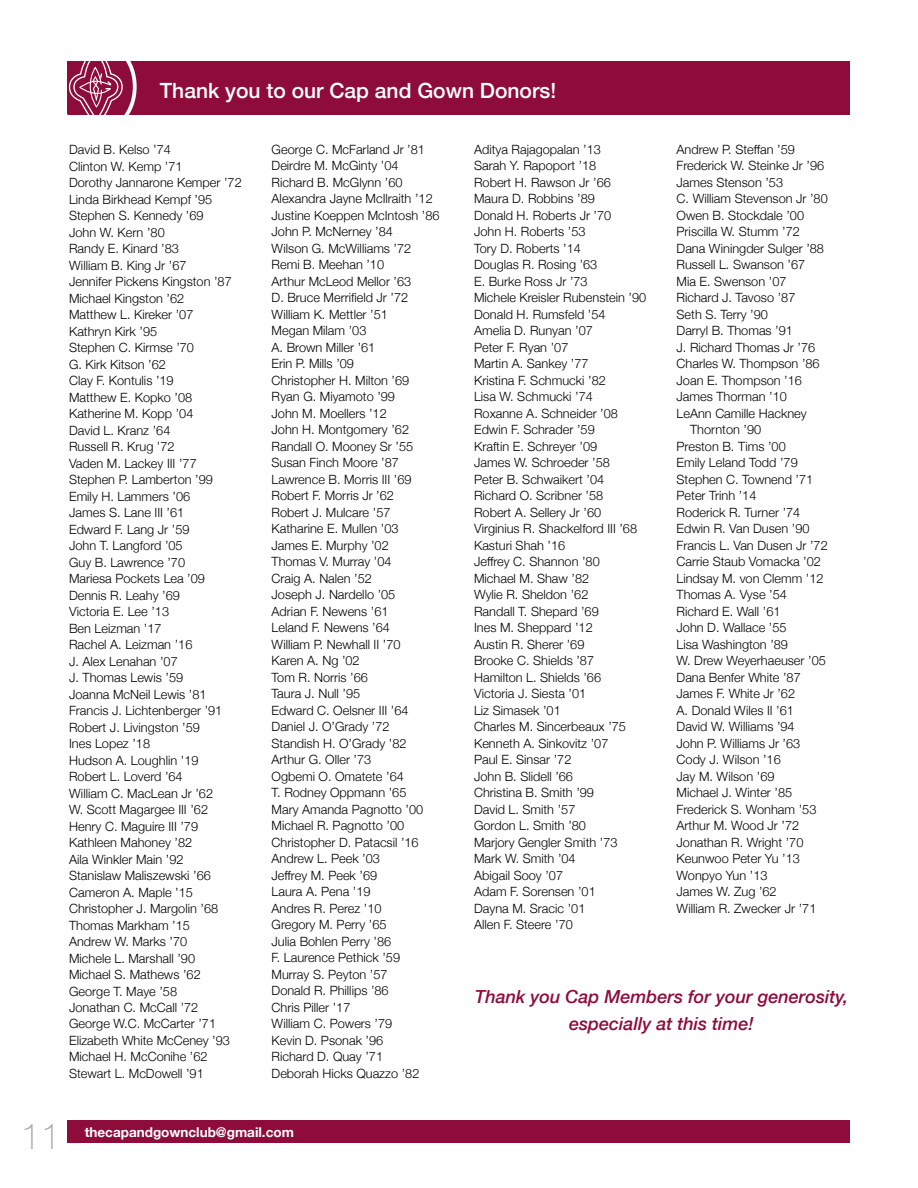
<style>
.page{position:relative;width:918px;height:1188px;background:#fff}
.page>*{position:absolute;margin:0;border:0;box-sizing:border-box;transform-origin:0 0}
.t1{font:100 36px "Helvetica Neue";color:#a7a9ac}
.t2{font:500 21px "Helvetica Neue";color:#fff}
.t3{font:italic 500 18px/27px "Helvetica Neue";color:#8e0c3a;text-align:center}
.t4{font:700 13.5px "Helvetica Neue";color:#fff}
.t5{font:300 12.75px/16.5px "Helvetica Neue";color:#000}
</style>
<div class="page">
<div style="left:68px;top:1120px;width:782px;height:23px;background:#8e0c3a"></div>
<div style="left:68px;top:61px;width:782px;height:54px;background:#8e0c3a"></div>
<svg style="left:68px;top:61px;width:69px;height:54px"></svg>
<h2 class="t2" style="left:160px;top:73px;width:398px">Thank you to our Cap and Gown Donors!</h2>
<p class="t5" style="left:69px;top:140px;width:174px">David B. Kelso ’74<br>Clinton W. Kemp ’71<br>Dorothy Jannarone Kemper ’72<br>Linda Birkhead Kempf ’95<br>Stephen S. Kennedy ’69<br>John W. Kern ’80<br>Randy E. Kinard ’83<br>William B. King Jr ’67<br>Jennifer Pickens Kingston ’87<br>Michael Kingston ’62<br>Matthew L. Kireker ’07<br>Kathryn Kirk ’95<br>Stephen C. Kirmse ’70<br>G. Kirk Kitson ’62<br>Clay F. Kontulis ’19<br>Matthew E. Kopko ’08<br>Katherine M. Kopp ’04<br>David L. Kranz ’64<br>Russell R. Krug ’72<br>Vaden M. Lackey III ’77<br>Stephen P. Lamberton ’99<br>Emily H. Lammers ’06<br>James S. Lane III ’61<br>Edward F. Lang Jr ’59<br>John T. Langford ’05<br>Guy B. Lawrence ’70<br>Mariesa Pockets Lea ’09<br>Dennis R. Leahy ’69<br>Victoria E. Lee ’13<br>Ben Leizman ’17<br>Rachel A. Leizman ’16<br>J. Alex Lenahan ’07<br>J. Thomas Lewis ’59<br>Joanna McNeil Lewis ’81<br>Francis J. Lichtenberger ’91<br>Robert J. Livingston ’59<br>Ines Lopez ’18<br>Hudson A. Loughlin ’19<br>Robert L. Loverd ’64<br>William C. MacLean Jr ’62<br>W. Scott Magargee III ’62<br>Henry C. Maguire III ’79<br>Kathleen Mahoney ’82<br>Aila Winkler Main ’92<br>Stanislaw Maliszewski ’66<br>Cameron A. Maple ’15<br>Christopher J. Margolin ’68<br>Thomas Markham ’15<br>Andrew W. Marks ’70<br>Michele L. Marshall ’90<br>Michael S. Mathews ’62<br>George T. Maye ’58<br>Jonathan C. McCall ’72<br>George W.C. McCarter ’71<br>Elizabeth White McCeney ’93<br>Michael H. McConihe ’62<br>Stewart L. McDowell ’91</p>
<p class="t5" style="left:272px;top:140px;width:169px">George C. McFarland Jr ’81<br>Deirdre M. McGinty ’04<br>Richard B. McGlynn ’60<br>Alexandra Jayne McIlraith ’12<br>Justine Koeppen McIntosh ’86<br>John P. McNerney ’84<br>Wilson G. McWilliams ’72<br>Remi B. Meehan ’10<br>Arthur McLeod Mellor ’63<br>D. Bruce Merrifield Jr ’72<br>William K. Mettler ’51<br>Megan Milam ’03<br>A. Brown Miller ’61<br>Erin P. Mills ’09<br>Christopher H. Milton ’69<br>Ryan G. Miyamoto ’99<br>John M. Moellers ’12<br>John H. Montgomery ’62<br>Randall O. Mooney Sr ’55<br>Susan Finch Moore ’87<br>Lawrence B. Morris III ’69<br>Robert F. Morris Jr ’62<br>Robert J. Mulcare ’57<br>Katharine E. Mullen ’03<br>James E. Murphy ’02<br>Thomas V. Murray ’04<br>Craig A. Nalen ’52<br>Joseph J. Nardello ’05<br>Adrian F. Newens ’61<br>Leland F. Newens ’64<br>William P. Newhall II ’70<br>Karen A. Ng ’02<br>Tom R. Norris ’66<br>Taura J. Null ’95<br>Edward C. Oelsner III ’64<br>Daniel J. O’Grady ’72<br>Standish H. O’Grady ’82<br>Arthur G. Oller ’73<br>Ogbemi O. Omatete ’64<br>T. Rodney Oppmann ’65<br>Mary Amanda Pagnotto ’00<br>Michael R. Pagnotto ’00<br>Christopher D. Patacsil ’16<br>Andrew L. Peek ’03<br>Jeffrey M. Peek ’69<br>Laura A. Pena ’19<br>Andres R. Perez ’10<br>Gregory M. Perry ’65<br>Julia Bohlen Perry ’86<br>F. Laurence Pethick ’59<br>Murray S. Peyton ’57<br>Donald R. Phillips ’86<br>Chris Piller ’17<br>William C. Powers ’79<br>Kevin D. Psonak ’96<br>Richard D. Quay ’71<br>Deborah Hicks Quazzo ’82</p>
<p class="t5" style="left:474px;top:140px;width:174px">Aditya Rajagopalan ’13<br>Sarah Y. Rapoport ’18<br>Robert H. Rawson Jr ’66<br>Maura D. Robbins ’89<br>Donald H. Roberts Jr ’70<br>John H. Roberts ’53<br>Tory D. Roberts ’14<br>Douglas R. Rosing ’63<br>E. Burke Ross Jr ’73<br>Michele Kreisler Rubenstein ’90<br>Donald H. Rumsfeld ’54<br>Amelia D. Runyan ’07<br>Peter F. Ryan ’07<br>Martin A. Sankey ’77<br>Kristina F. Schmucki ’82<br>Lisa W. Schmucki ’74<br>Roxanne A. Schneider ’08<br>Edwin F. Schrader ’59<br>Kraftin E. Schreyer ’09<br>James W. Schroeder ’58<br>Peter B. Schwaikert ’04<br>Richard O. Scribner ’58<br>Robert A. Sellery Jr ’60<br>Virginius R. Shackelford III ’68<br>Kasturi Shah ’16<br>Jeffrey C. Shannon ’80<br>Michael M. Shaw ’82<br>Wylie R. Sheldon ’62<br>Randall T. Shepard ’69<br>Ines M. Sheppard ’12<br>Austin R. Sherer ’69<br>Brooke C. Shields ’87<br>Hamilton L. Shields ’66<br>Victoria J. Siesta ’01<br>Liz Simasek ’01<br>Charles M. Sincerbeaux ’75<br>Kenneth A. Sinkovitz ’07<br>Paul E. Sinsar ’72<br>John B. Slidell ’66<br>Christina B. Smith ’99<br>David L. Smith ’57<br>Gordon L. Smith ’80<br>Marjory Gengler Smith ’73<br>Mark W. Smith ’04<br>Abigail Sooy ’07<br>Adam F. Sorensen ’01<br>Dayna M. Sracic ’01<br>Allen F. Steere ’70</p>
<p class="t5" style="left:677px;top:140px;width:120px">Andrew P. Steffan ’59</p>
<p class="t5" style="left:677px;top:157px;width:149px">Frederick W. Steinke Jr ’96</p>
<p class="t5" style="left:677px;top:173px;width:108px">James Stenson ’53</p>
<p class="t5" style="left:677px;top:190px;width:153px">C. William Stevenson Jr ’80</p>
<p class="t5" style="left:677px;top:206px;width:129px">Owen B. Stockdale ’00</p>
<p class="t5" style="left:677px;top:223px;width:125px">Priscilla W. Stumm ’72</p>
<p class="t5" style="left:677px;top:239px;width:149px">Dana Winingder Sulger ’88</p>
<p class="t5" style="left:677px;top:256px;width:130px">Russell L. Swanson ’67</p>
<p class="t5" style="left:677px;top:272px;width:111px">Mia E. Swenson ’07</p>
<p class="t5" style="left:677px;top:289px;width:120px">Richard J. Tavoso ’87</p>
<p class="t5" style="left:677px;top:305px;width:93px">Seth S. Terry ’90</p>
<p class="t5" style="left:677px;top:322px;width:118px">Darryl B. Thomas ’91</p>
<p class="t5" style="left:677px;top:338px;width:140px">J. Richard Thomas Jr ’76</p>
<p class="t5" style="left:677px;top:355px;width:145px">Charles W. Thompson ’86</p>
<p class="t5" style="left:677px;top:371px;width:127px">Joan E. Thompson ’16</p>
<p class="t5" style="left:677px;top:388px;width:112px">James Thorman ’10</p>
<p class="t5" style="left:677px;top:404px;width:132px">LeAnn Camille Hackney</p>
<p class="t5" style="left:690px;top:421px;width:73px">Thornton ’90</p>
<p class="t5" style="left:677px;top:437px;width:111px">Preston B. Tims ’00</p>
<p class="t5" style="left:677px;top:454px;width:123px">Emily Leland Todd ’79</p>
<p class="t5" style="left:677px;top:470px;width:138px">Stephen C. Townend ’71</p>
<p class="t5" style="left:677px;top:487px;width:81px">Peter Trinh ’14</p>
<p class="t5" style="left:677px;top:503px;width:125px">Roderick R. Turner ’74</p>
<p class="t5" style="left:677px;top:520px;width:134px">Edwin R. Van Dusen ’90</p>
<p class="t5" style="left:677px;top:536px;width:153px">Francis L. Van Dusen Jr ’72</p>
<p class="t5" style="left:677px;top:553px;width:146px">Carrie Staub Vomacka ’02</p>
<p class="t5" style="left:677px;top:569px;width:148px">Lindsay M. von Clemm ’12</p>
<p class="t5" style="left:677px;top:586px;width:112px">Thomas A. Vyse ’54</p>
<p class="t5" style="left:677px;top:602px;width:105px">Richard E. Wall ’61</p>
<p class="t5" style="left:677px;top:619px;width:112px">John D. Wallace ’55</p>
<p class="t5" style="left:677px;top:635px;width:113px">Lisa Washington ’89</p>
<p class="t5" style="left:677px;top:652px;width:151px">W. Drew Weyerhaeuser ’05</p>
<p class="t5" style="left:677px;top:668px;width:126px">Dana Benfer White ’87</p>
<p class="t5" style="left:677px;top:685px;width:120px">James F. White Jr ’62</p>
<p class="t5" style="left:677px;top:701px;width:119px">A. Donald Wiles II ’61</p>
<p class="t5" style="left:677px;top:718px;width:120px">David W. Williams ’94</p>
<p class="t5" style="left:677px;top:734px;width:125px">John P. Williams Jr ’63</p>
<p class="t5" style="left:677px;top:751px;width:106px">Cody J. Wilson ’16</p>
<p class="t5" style="left:677px;top:767px;width:99px">Jay M. Wilson ’69</p>
<p class="t5" style="left:677px;top:784px;width:117px">Michael J. Winter ’85</p>
<p class="t5" style="left:677px;top:800px;width:141px">Frederick S. Wonham ’53</p>
<p class="t5" style="left:677px;top:817px;width:124px">Arthur M. Wood Jr ’72</p>
<p class="t5" style="left:677px;top:833px;width:128px">Jonathan R. Wright ’70</p>
<p class="t5" style="left:677px;top:850px;width:125px">Keunwoo Peter Yu ’13</p>
<p class="t5" style="left:677px;top:866px;width:92px">Wonpyo Yun ’13</p>
<p class="t5" style="left:677px;top:883px;width:102px">James W. Zug ’62</p>
<p class="t5" style="left:677px;top:899px;width:141px">William R. Zwecker Jr ’71</p>
<h3 class="t3" style="left:475px;top:982px;width:375px">Thank you Cap Members for your generosity, especially at this time!</h3>
<h1 class="t1" style="left:21px;top:1109px;width:42px">11</h1>
<p class="t4" style="left:85px;top:1121px;width:211px">thecapandgownclub@gmail.com</p>
</div>
